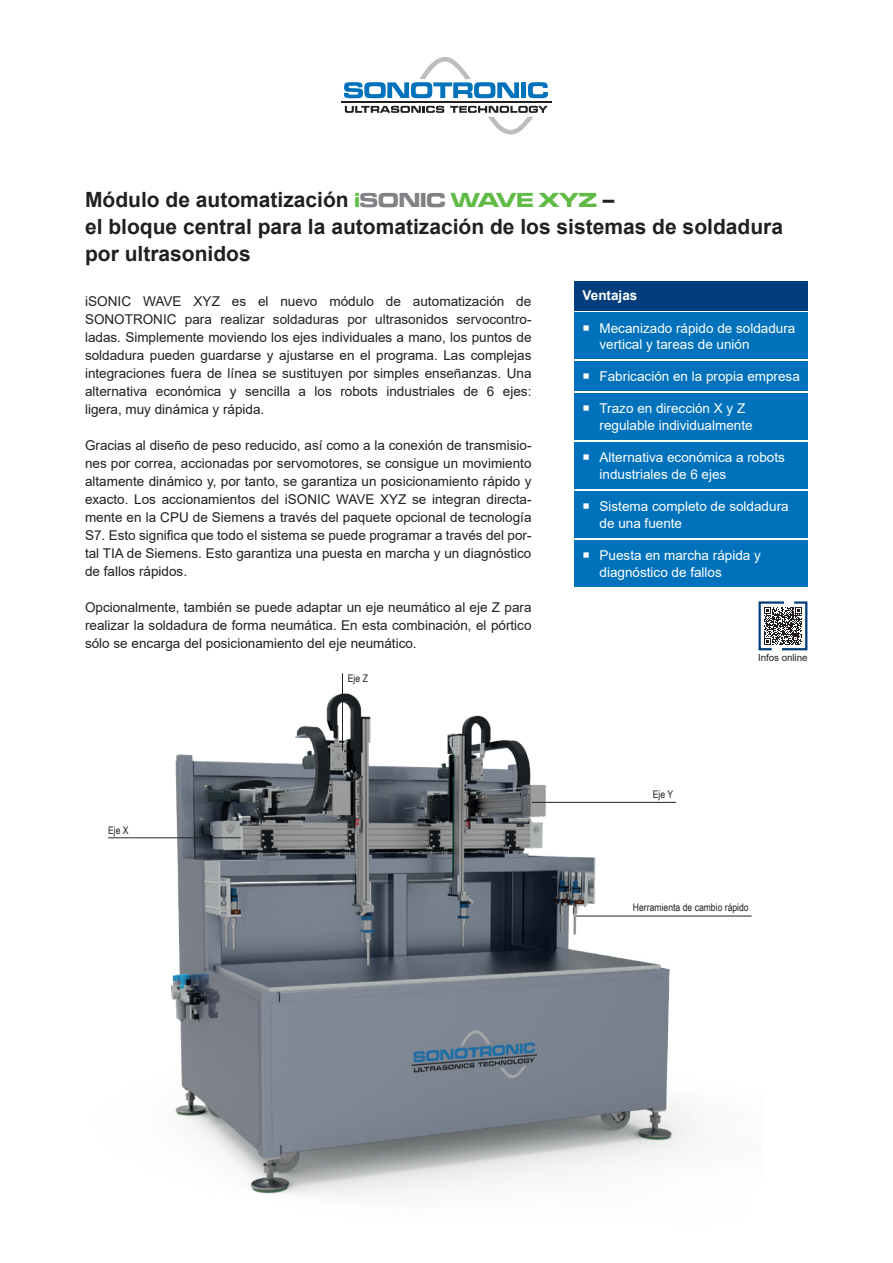
<style>
.page{position:relative;width:893px;height:1263px;background:#fff}
.page>*{position:absolute;margin:0;border:0;box-sizing:border-box;transform-origin:0 0}
.t1{font:700 21px/27px "Arial";color:#231f20}
.t2{font:13.5px/18px "Arial";color:#231f20;text-align:justify}
.t3{font:13.5px/16.5px "Arial";color:#fff}
.t4{font:700 13.5px "Arial";color:#fff}
.t5{font:10.5px "Arial Narrow";color:#231f20}
.t6{font:9.75px "Arial";letter-spacing:-.005em;color:#231f20}
.s1{font-family:"Microgramma Com";font-stretch:expanded;color:#60bb46}
.s2{font-family:"Microgramma Com";font-stretch:expanded;color:#808285}
</style>
<div class="page">
<div style="left:574px;top:361px;width:234px;height:30px;background:#0072bc"></div>
<div style="left:574px;top:313px;width:234px;height:46px;background:#0072bc"></div>
<div style="left:574px;top:393px;width:234px;height:47px;background:#0072bc"></div>
<div style="left:574px;top:442px;width:234px;height:47px;background:#0072bc"></div>
<div style="left:574px;top:281px;width:234px;height:29px;background:#013c7b"></div>
<div style="left:574px;top:491px;width:234px;height:47px;background:#0072bc"></div>
<svg style="left:344px;top:57px;width:204px;height:77px"></svg>
<hr style="left:341px;top:101px;width:211px;height:2px;background:#231f20">
<div style="left:574px;top:540px;width:234px;height:47px;background:#0072bc"></div>
<img style="left:108px;top:693px;width:644px;height:504px">
<hr style="left:576px;top:916px;width:176px;height:1px;background:#231f20">
<hr style="left:532px;top:802px;width:144px;height:1px;background:#231f20">
<hr style="left:342px;top:673px;width:1px;height:78px;background:#231f20">
<hr style="left:108px;top:837px;width:133px;height:1px;background:#231f20">
<svg style="left:758px;top:601px;width:50px;height:50px"></svg>
<h1 class="t1" style="left:85px;top:186px;width:699px">Módulo de automatización <span class="s1">i</span><span class="s2">SONIC</span> <span class="s1">WAVE XYZ</span> –<br>el bloque central para la automatización de los sistemas de soldadura por ultrasonidos</h1>
<p class="t2" style="left:85px;top:292px;width:448px">iSONIC WAVE XYZ es el nuevo módulo de automatización de SONOTRONIC para realizar soldaduras por ultrasonidos servocontro&shy;ladas. Simplemente moviendo los ejes individuales a mano, los puntos de soldadura pueden guardarse y ajustarse en el programa. Las complejas integraciones fuera de línea se sustituyen por simples enseñanzas. Una alternativa económica y sencilla a los robots industriales de 6 ejes: ligera, muy dinámica y rápida.</p>
<p class="t2" style="left:85px;top:436px;width:448px">Gracias al diseño de peso reducido, así como a la conexión de transmisio&shy;nes por correa, accionadas por servomotores, se consigue un movimiento altamente dinámico y, por tanto, se garantiza un posicionamiento rápido y exacto. Los accionamientos del iSONIC WAVE XYZ se integran directa&shy;mente en la CPU de Siemens a través del paquete opcional de tecnología S7. Esto significa que todo el sistema se puede programar a través del por&shy;tal TIA de Siemens. Esto garantiza una puesta en marcha y un diagnóstico de fallos rápidos.</p>
<p class="t2" style="left:85px;top:598px;width:448px">Opcionalmente, también se puede adaptar un eje neumático al eje Z para realizar la soldadura de forma neumática. En esta combinación, el pórtico sólo se encarga del posicionamiento del eje neumático.</p>
<p class="t5" style="left:108px;top:822px;width:22px">Eje X</p>
<p class="t5" style="left:348px;top:670px;width:22px">Eje Z</p>
<p class="t4" style="left:583px;top:286px;width:56px">Ventajas</p>
<p class="t3" style="left:600px;top:319px;width:197px">Mecanizado rápido de soldadura vertical y tareas de unión</p>
<p class="t3" style="left:600px;top:368px;width:202px">Fabricación en la propia empresa</p>
<p class="t3" style="left:600px;top:400px;width:155px">Trazo en dirección X y Z regulable individualmente</p>
<p class="t3" style="left:600px;top:449px;width:187px">Alternativa económica a robots industriales de 6 ejes</p>
<p class="t3" style="left:600px;top:498px;width:191px">Sistema completo de soldadura de una fuente</p>
<p class="t3" style="left:600px;top:547px;width:163px">Puesta en marcha rápida y diagnóstico de fallos</p>
<p class="t6" style="left:758px;top:651px;width:51px">Infos online</p>
<p class="t5" style="left:653px;top:787px;width:22px">Eje Y</p>
<p class="t5" style="left:633px;top:900px;width:117px">Herramienta de cambio rápido</p>
</div>
